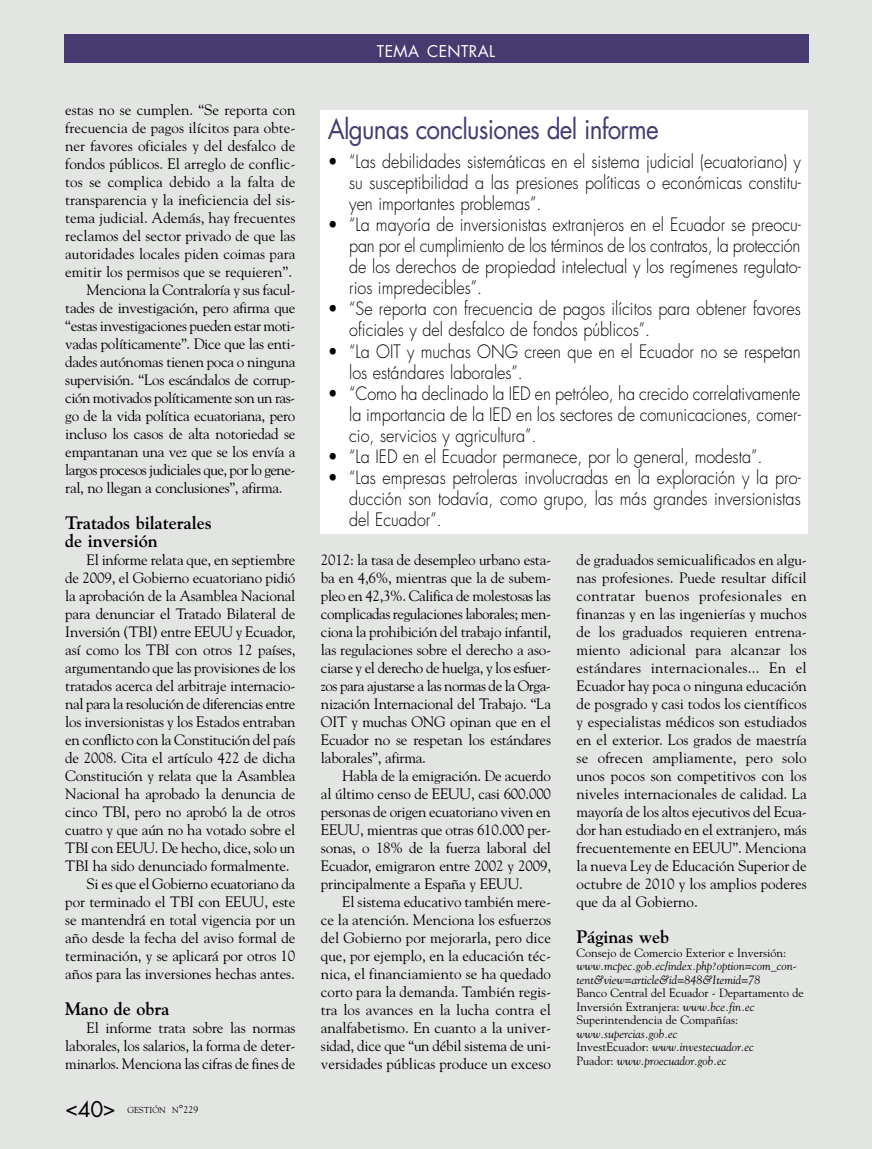
<style>
.page{position:relative;width:872px;height:1149px;background:#fff}
.page>*{position:absolute;margin:0;border:0;box-sizing:border-box;transform-origin:0 0}
.t1{font:27px "Futura";letter-spacing:-.03em;color:#463a70;scale:.9 1}
.t2{font:21px "Futura";color:#000}
.t3{font:300 18px/21px "Futura";color:#000;text-align:justify;scale:.9 1}
.t4{font:700 18px/18px "Goudy Std";color:#000}
.t5{font:15.75px "Futura";letter-spacing:.025em;color:#fff}
.t6{font:15px/18px "Goudy Std";letter-spacing:-.015em;color:#000;text-align:justify}
.t7{font:15px "Goudy Std";letter-spacing:-.035em;color:#000}
.t8{font:italic 12px/13.5px "Goudy Std";color:#000}
.t9{font:12px/13.5px "Goudy Std";color:#000}
.t10{font:8.7px "Goudy Std";color:#000}
.s1{font-size:11.55px}
.s2{font-size:9.75px}
.s3{font-style:italic}
.s4{font-style:normal}
</style>
<div class="page">
<div style="left:0;top:0;width:872px;height:1148px;background:#e2e5e2"></div>
<div style="left:64px;top:34px;width:744px;height:29px;background:#463a70"></div>
<div style="left:320px;top:111px;width:488px;height:422px;background:#fff"></div>
<p class="t6" style="left:65px;top:100px;width:232px">estas no se cumplen. “se reporta con</p>
<p class="t6" style="left:65px;top:118px;width:232px">frecuencia de pagos ilícitos para obte-</p>
<p class="t6" style="left:65px;top:136px;width:232px">ner favores oficiales y del desfalco de</p>
<p class="t6" style="left:65px;top:154px;width:232px">fondos públicos. El arreglo de conflic-</p>
<p class="t6" style="left:65px;top:172px;width:232px">tos se complica debido a la falta de</p>
<p class="t6" style="left:65px;top:190px;width:232px">transparencia y la ineficiencia del sis-</p>
<p class="t6" style="left:65px;top:208px;width:232px">tema judicial. Además, hay frecuentes</p>
<p class="t6" style="left:65px;top:226px;width:232px">reclamos del sector privado de que las</p>
<p class="t6" style="left:65px;top:244px;width:232px">autoridades locales piden coimas para</p>
<p class="t6" style="left:65px;top:262px;width:228px">emitir los permisos que se requieren”.</p>
<p class="t6" style="left:87px;top:280px;width:210px">Menciona la Contraloría y sus facul-</p>
<p class="t6" style="left:65px;top:298px;width:232px">tades de investigación, pero afirma que</p>
<p class="t6" style="left:65px;top:316px;width:231px">“estas investigaciones pueden estar moti-</p>
<p class="t6" style="left:65px;top:334px;width:232px">vadas políticamente”. Dice que las enti-</p>
<p class="t6" style="left:65px;top:352px;width:232px">dades autónomas tienen poca o ninguna</p>
<p class="t6" style="left:65px;top:370px;width:232px">supervisión. “Los escándalos de corrup-</p>
<p class="t6" style="left:65px;top:388px;width:231px">ción motivados políticamente son un ras-</p>
<p class="t6" style="left:65px;top:406px;width:232px">go de la vida política ecuatoriana, pero</p>
<p class="t6" style="left:65px;top:424px;width:232px">incluso los casos de alta notoriedad se</p>
<p class="t6" style="left:65px;top:442px;width:232px">empantanan una vez que se los envía a</p>
<p class="t7" style="left:65px;top:461px;width:232px">largos procesos judiciales que, por lo gene-</p>
<p class="t6" style="left:65px;top:478px;width:219px">ral, no llegan a conclusiones”, afirma.</p>
<p class="t4" style="left:65px;top:513px;width:148px">Tratados bilaterales de inversión</p>
<p class="t6" style="left:87px;top:550px;width:210px">El informe relata que, en septiembre</p>
<p class="t6" style="left:65px;top:568px;width:232px">de 2009, el gobierno ecuatoriano pidió</p>
<p class="t6" style="left:65px;top:586px;width:232px">la aprobación de la Asamblea nacional</p>
<p class="t6" style="left:65px;top:604px;width:232px">para denunciar el tratado Bilateral de</p>
<p class="t6" style="left:65px;top:622px;width:232px">inversión (tBi) entre EEUU y Ecuador,</p>
<p class="t6" style="left:65px;top:640px;width:232px">así como los tBi con otros 12 países,</p>
<p class="t6" style="left:65px;top:658px;width:231px">argumentando que las provisiones de los</p>
<p class="t6" style="left:65px;top:676px;width:232px">tratados acerca del arbitraje internacio-</p>
<p class="t6" style="left:65px;top:694px;width:232px">nal para la resolución de diferencias entre</p>
<p class="t6" style="left:65px;top:712px;width:232px">los inversionistas y los Estados entraban</p>
<p class="t6" style="left:65px;top:730px;width:232px">en conflicto con la Constitución del país</p>
<p class="t6" style="left:65px;top:748px;width:232px">de 2008. Cita el artículo 422 de dicha</p>
<p class="t6" style="left:65px;top:766px;width:232px">Constitución y relata que la Asamblea</p>
<p class="t6" style="left:65px;top:784px;width:232px">nacional ha aprobado la denuncia de</p>
<p class="t6" style="left:65px;top:802px;width:232px">cinco tBi, pero no aprobó la de otros</p>
<p class="t6" style="left:65px;top:820px;width:232px">cuatro y que aún no ha votado sobre el</p>
<p class="t6" style="left:65px;top:838px;width:231px">tBi con EEUU. De hecho, dice, solo un</p>
<p class="t6" style="left:65px;top:856px;width:226px">tBi ha sido denunciado formalmente.</p>
<p class="t6" style="left:87px;top:874px;width:210px">si es que el gobierno ecuatoriano da</p>
<p class="t6" style="left:65px;top:892px;width:232px">por terminado el tBi con EEUU, este</p>
<p class="t6" style="left:65px;top:910px;width:232px">se mantendrá en total vigencia por un</p>
<p class="t6" style="left:65px;top:928px;width:232px">año desde la fecha del aviso formal de</p>
<p class="t6" style="left:65px;top:946px;width:232px">terminación, y se aplicará por otros 10</p>
<p class="t6" style="left:65px;top:964px;width:231px">años para las inversiones hechas antes.</p>
<p class="t4" style="left:65px;top:999px;width:106px">Mano de obra</p>
<p class="t6" style="left:65px;top:1018px;width:232px;text-indent:21px">El informe trata sobre las normas laborales, los salarios, la forma de deter&shy;minarlos. Menciona las cifras de fines de</p>
<h2 class="t2" style="left:65px;top:1098px;width:52px">&lt;40&gt;</h2>
<p class="t10" style="left:127px;top:1104px;width:72px">gEstión n<span class="s1">°</span><span class="s2">229</span></p>
<p class="t5" style="left:377px;top:44px;width:120px">TEMA CENTRAL</p>
<h1 class="t1" style="left:328px;top:116px;width:369px">Algunas conclusiones del informe</h1>
<p class="t3" style="left:349px;top:153px;width:503px;text-indent:-21px">• “Las debilidades sistemáticas en el sistema judicial (ecuatoriano) y su susceptibilidad a las presiones políticas o económicas constitu&shy;yen importantes problemas”.</p>
<p class="t3" style="left:349px;top:216px;width:503px;text-indent:-21px">• “La mayoría de inversionistas extranjeros en el Ecuador se preocu&shy;pan por el cumplimiento de los términos de los contratos, la protección de los derechos de propiedad intelectual y los regímenes regulato&shy;rios impredecibles”.</p>
<p class="t3" style="left:349px;top:300px;width:503px;text-indent:-21px">• “Se reporta con frecuencia de pagos ilícitos para obtener favores oficiales y del desfalco de fondos públicos”.</p>
<p class="t3" style="left:349px;top:342px;width:503px;text-indent:-21px">• “La OIT y muchas ONG creen que en el Ecuador no se respetan los estándares laborales”.</p>
<p class="t3" style="left:349px;top:384px;width:503px;text-indent:-21px">• “Como ha declinado la IED en petróleo, ha crecido correlativamente la importancia de la IED en los sectores de comunicaciones, comer&shy;cio, servicios y agricultura”.</p>
<p class="t3" style="left:328px;top:447px;width:484px">• “La IED en el Ecuador permanece, por lo general, modesta”.</p>
<p class="t3" style="left:349px;top:468px;width:503px;text-indent:-21px">• “Las empresas petroleras involucradas en la exploración y la pro&shy;ducción son todavía, como grupo, las más grandes inversionistas del Ecuador”.</p>
<p class="t6" style="left:321px;top:550px;width:232px">2012: la tasa de desempleo urbano esta&shy;ba en 4,6%, mientras que la de subem&shy;pleo en 42,3%. Califica de molestosas las complicadas regulaciones laborales; men&shy;ciona la prohibición del trabajo infantil, las regulaciones sobre el derecho a aso&shy;ciarse y el derecho de huelga, y los esfuer&shy;zos para ajustarse a las normas de la Orga&shy;nización internacional del trabajo. “La Oit y muchas Ong opinan que en el Ecuador no se respetan los estándares laborales”, afirma.</p>
<p class="t6" style="left:321px;top:766px;width:232px;text-indent:21px">Habla de la emigración. De acuerdo al último censo de EEUU, casi 600.000 personas de origen ecuatoriano viven en EEUU, mientras que otras 610.000 per&shy;sonas, o 18% de la fuerza laboral del Ecuador, emigraron entre 2002 y 2009, principalmente a España y EEUU.</p>
<p class="t6" style="left:321px;top:892px;width:232px;text-indent:21px">El sistema educativo también mere&shy;ce la atención. Menciona los esfuerzos del gobierno por mejorarla, pero dice que, por ejemplo, en la educación téc&shy;nica, el financiamiento se ha quedado corto para la demanda. también regis&shy;tra los avances en la lucha contra el analfabetismo. En cuanto a la univer&shy;sidad, dice que “un débil sistema de uni&shy;versidades públicas produce un exceso</p>
<p class="t6" style="left:576px;top:550px;width:232px">de graduados semicualificados en algu&shy;nas profesiones. Puede resultar difícil contratar buenos profesionales en finanzas y en las ingenierías y muchos de los graduados requieren entrena&shy;miento adicional para alcanzar los estándares internacionales... En el Ecuador hay poca o ninguna educación de posgrado y casi todos los científicos y especialistas médicos son estudiados en el exterior. Los grados de maestría se ofrecen ampliamente, pero solo unos pocos son competitivos con los niveles internacionales de calidad. La mayoría de los altos ejecutivos del Ecua&shy;dor han estudiado en el extranjero, más frecuentemente en EEUU”. Menciona la nueva Ley de Educación superior de octubre de 2010 y los amplios poderes que da al gobierno.</p>
<p class="t4" style="left:576px;top:927px;width:94px">Páginas web</p>
<p class="t9" style="left:576px;top:945px;width:211px">Consejo de Comercio Exterior e inversión:</p>
<p class="t8" style="left:576px;top:959px;width:222px">www.mcpec.gob.ec/index.php?option=com_con&shy;tent&amp;view=article&amp;id=848&amp;Itemid=78</p>
<p class="t9" style="left:576px;top:986px;width:229px">Banco Central del Ecuador - Departamento de inversión Extranjera: <span class="s3">www.bce.fin.ec </span>superintendencia de Compañías:</p>
<p class="t8" style="left:576px;top:1026px;width:179px">www.supercias.gob.ec<br><span class="s4">investEcuador:</span> www.investecuador.ec<br><span class="s4">Puador:</span> www.proecuador.gob.ec</p>
</div>
